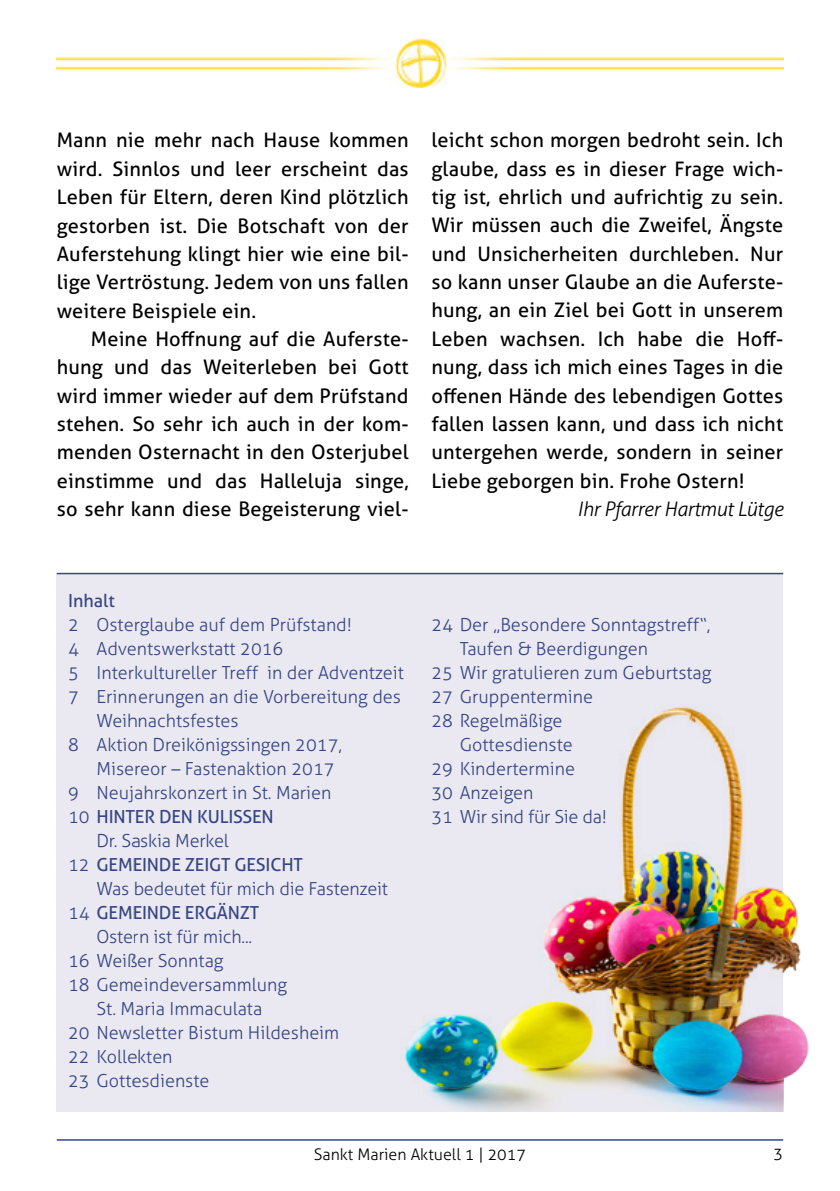
<style>
.page{position:relative;width:840px;height:1191px;background:#fff}
.page>*{position:absolute;margin:0;border:0;box-sizing:border-box;transform-origin:0 0}
.t1{font:20px/28.4px "Aller";letter-spacing:.01em;color:#000;text-align:justify}
.t2{font:italic 300 20px "Aller";letter-spacing:-.02em;color:#000}
.t3{font:300 18px "Aller";color:#364585}
.t4{font:18px "Aller";letter-spacing:-.01em;color:#364585}
.t5{font:300 16px "Aller";color:#000}
.s1{font-weight:300}
</style>
<div class="page">
<hr style="left:57px;top:1139px;width:725px;height:1px;background:#364585">
<img style="left:57px;top:39px;width:725px;height:48px">
<div style="left:57px;top:573px;width:725px;height:538px;background:#eae9f1"></div>
<hr style="left:57px;top:573px;width:725px;height:1px;background:#364585">
<img style="left:405px;top:672px;width:404px;height:439px">
<p class="t1" style="left:57px;top:126px;width:353px">Mann nie mehr nach Hause kommen wird. Sinnlos und leer erscheint das Leben für Eltern, deren Kind plötzlich gestorben ist. Die Botschaft von der Auferstehung klingt hier wie eine bil&shy;lige Vertröstung. Jedem von uns fallen weitere Beispiele ein.</p>
<p class="t1" style="left:57px;top:324px;width:353px;text-indent:34px">Meine Hoffnung auf die Auferste&shy;hung und das Weiterleben bei Gott wird immer wieder auf dem Prüfstand stehen. So sehr ich auch in der kom&shy;menden Osternacht in den Osterjubel einstimme und das Halleluja singe, so sehr kann diese Begeisterung viel-</p>
<p class="t1" style="left:431px;top:126px;width:353px">leicht schon morgen bedroht sein. Ich glaube, dass es in dieser Frage wich&shy;tig ist, ehrlich und aufrichtig zu sein.<br>Wir müssen auch die Zweifel, Ängste und Unsicherheiten durchleben. Nur so kann unser Glaube an die Auferste&shy;hung, an ein Ziel bei Gott in unserem Leben wachsen. Ich habe die Hoff&shy;nung, dass ich mich eines Tages in die offenen Hände des lebendigen Gottes fallen lassen kann, und dass ich nicht untergehen werde, sondern in seiner Liebe geborgen bin. Frohe Ostern!</p>
<p class="t2" style="left:577px;top:497px;width:207px">Ihr Pfarrer Hartmut Lütge</p>
<p class="t4" style="left:68px;top:590px;width:48px">Inhalt</p>
<p class="t3" style="left:68px;top:614px;width:285px">2 Osterglaube auf dem Prüfstand!</p>
<p class="t3" style="left:68px;top:638px;width:217px">4 Adventswerkstatt 2016</p>
<p class="t3" style="left:68px;top:662px;width:337px">5 Interkultureller Treff in der Adventzeit</p>
<p class="t3" style="left:68px;top:686px;width:334px">7 Erinnerungen an die Vorbereitung des</p>
<p class="t3" style="left:96px;top:710px;width:143px">Weihnachtsfestes</p>
<p class="t3" style="left:68px;top:734px;width:275px">8 Aktion Dreikönigssingen 2017,</p>
<p class="t3" style="left:96px;top:758px;width:239px">Misereor – Fastenaktion 2017</p>
<p class="t3" style="left:68px;top:782px;width:265px">9 Neujahrskonzert in St. Marien</p>
<p class="t4" style="left:68px;top:806px;width:207px"><span class="s1">10</span> HINTER DEN KULISSEN</p>
<p class="t3" style="left:96px;top:830px;width:134px">Dr. Saskia Merkel</p>
<p class="t4" style="left:68px;top:854px;width:236px"><span class="s1">12</span> GEMEINDE ZEIGT GESICHT</p>
<p class="t3" style="left:96px;top:878px;width:293px">Was bedeutet für mich die Fastenzeit</p>
<p class="t4" style="left:68px;top:902px;width:193px"><span class="s1">14</span> GEMEINDE ERGÄNZT</p>
<p class="t3" style="left:96px;top:926px;width:157px">Ostern ist für mich...</p>
<p class="t3" style="left:68px;top:950px;width:157px">16 Weißer Sonntag</p>
<p class="t3" style="left:68px;top:974px;width:220px">18 Gemeindeversammlung</p>
<p class="t3" style="left:96px;top:998px;width:167px">St. Maria Immaculata</p>
<p class="t3" style="left:68px;top:1022px;width:272px">20 Newsletter Bistum Hildesheim</p>
<p class="t3" style="left:68px;top:1046px;width:106px">22 Kollekten</p>
<p class="t3" style="left:68px;top:1070px;width:143px">23 Gottesdienste</p>
<p class="t3" style="left:431px;top:614px;width:281px">24 Der „Besondere Sonntagstreff“,</p>
<p class="t3" style="left:459px;top:638px;width:190px">Taufen &amp; Beerdigungen</p>
<p class="t3" style="left:431px;top:662px;width:281px">25 Wir gratulieren zum Geburtstag</p>
<p class="t3" style="left:431px;top:686px;width:163px">27 Gruppentermine</p>
<p class="t3" style="left:431px;top:710px;width:133px">28 Regelmäßige</p>
<p class="t3" style="left:459px;top:734px;width:114px">Gottesdienste</p>
<p class="t3" style="left:431px;top:758px;width:145px">29 Kindertermine</p>
<p class="t3" style="left:431px;top:782px;width:104px">30 Anzeigen</p>
<p class="t3" style="left:431px;top:806px;width:177px">31 Wir sind für Sie da!</p>
<p class="t5" style="left:314px;top:1145px;width:213px">Sankt Marien Aktuell 1 | 2017</p>
<p class="t5" style="left:773px;top:1144px;width:11px">3</p>
</div>
